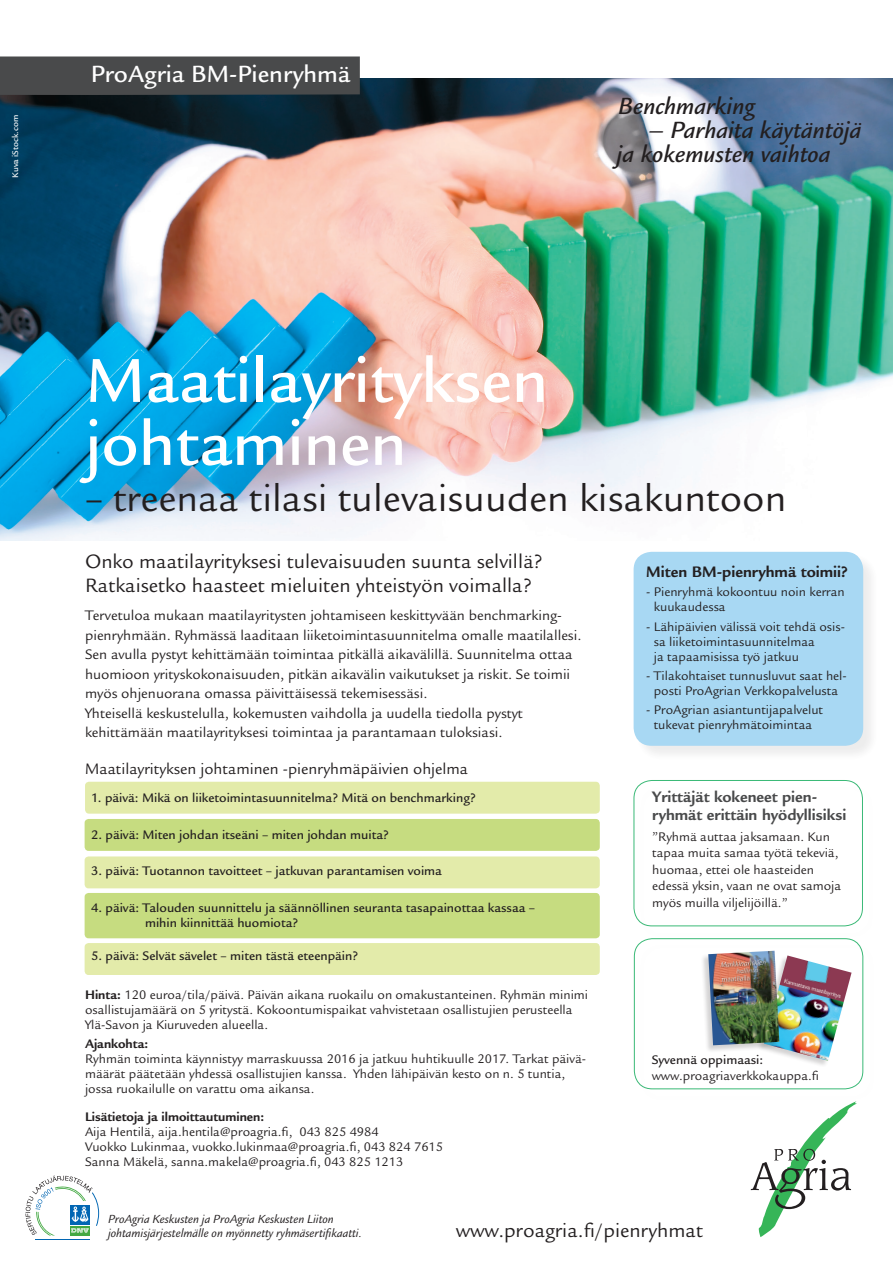
<style>
.page{position:relative;width:893px;height:1263px;background:#fff}
.page>*{position:absolute;margin:0;border:0;box-sizing:border-box;transform-origin:0 0}
.t1{font:500 67.5px "Legacy Sans";color:#fff}
.t2{font:40.5px "Legacy Sans";color:#231f20}
.t3{font:italic 500 25.5px/24px "Legacy Sans";color:#231f20}
.t4{font:500 25.5px "Legacy Sans";color:#fff}
.t5{font:21px/24px "Legacy Sans";color:#231f20}
.t6{font:16.5px "Legacy Sans";color:#231f20}
.t7{font:700 16.5px/18px "Legacy Sans";color:#494a4b}
.leipis{font:700 16.5px "Legacy Sans";color:#231f20}
.t8{font:15px/19.5px "Legacy Sans";color:#231f20}
.t9{font:13.5px/15px "Legacy Sans";color:#231f20}
.t10{font:500 13.5px/15px "Legacy Sans";color:#231f20}
.t11{font:700 13.5px "Legacy Sans";color:#231f20}
.ää{font:italic 12.75px/13.5px "Legacy Sans";color:#231f20}
.t12{font:500 9px "Legacy Sans";color:#fff}
.s1{font-weight:700}
</style>
<div class="page">
<div style="left:634px;top:938px;width:229px;height:151px;border:1px solid #00a54f;border-radius:18px"></div>
<img style="left:0;top:78px;width:893px;height:462px">
<div style="left:85px;top:819px;width:515px;height:32px;background:#c6dc80;border-radius:4px"></div>
<div style="left:85px;top:782px;width:515px;height:32px;background:#e3ebaa;border-radius:4px"></div>
<hr style="left:35px;top:1239px;width:55px;height:1px;background:#0166b3">
<svg style="left:26px;top:1175px;width:73px;height:60px"></svg>
<div style="left:85px;top:856px;width:515px;height:32px;background:#e3ebaa;border-radius:4px"></div>
<div style="left:85px;top:893px;width:515px;height:45px;background:#c6dc80;border-radius:4px"></div>
<div style="left:85px;top:943px;width:515px;height:32px;background:#e3ebaa;border-radius:4px"></div>
<div style="left:0;top:56px;width:360px;height:40px;background:#494a4b"></div>
<svg style="left:751px;top:1101px;width:106px;height:136px"></svg>
<div style="left:634px;top:552px;width:246px;height:211px;background:#f6f6f6"></div>
<div style="left:634px;top:552px;width:229px;height:194px;background:#a8d8f3;border-radius:18px"></div>
<div style="left:634px;top:780px;width:245px;height:163px;background:#fff"></div>
<div style="left:634px;top:780px;width:229px;height:146px;border:1px solid #00a54f;border-radius:18px"></div>
<div style="left:757px;top:955px;width:95px;height:113px;background:#231f20;opacity:.2"></div>
<img style="left:764px;top:955px;width:87px;height:106px">
<div style="left:700px;top:950px;width:79px;height:103px;background:#231f20;opacity:.2"></div>
<img style="left:708px;top:951px;width:71px;height:94px">
<p class="t12" style="left:10px;top:178px;width:64px;rotate:-90deg">Kuva iStock.com</p>
<p class="t4" style="left:91px;top:60px;width:261px">ProAgria BM-Pienryhmä</p>
<p class="t3" style="left:618px;top:94px;width:138px">Benchmarking</p>
<p class="t3" style="left:617px;top:118px;width:247px;text-indent:32px">– Parhaita käytäntöjä ja kokemusten vaihtoa</p>
<p class="t1" style="left:85px;top:342px;width:464px">Maatilayrityksen</p>
<p class="t1" style="left:85px;top:405px;width:323px">johtaminen</p>
<p class="t2" style="left:85px;top:475px;width:703px">– treenaa tilasi tulevaisuuden kisakuntoon</p>
<p class="t5" style="left:85px;top:550px;width:459px">Onko maatilayrityksesi tulevaisuuden suunta selvillä?<br>Ratkaisetko haasteet mieluiten yhteistyön voimalla?</p>
<p class="t8" style="left:85px;top:606px;width:498px">Tervetuloa mukaan maatilayritysten johtamiseen keskittyvään benchmarking&shy;pienryhmään. Ryhmässä laaditaan liiketoimintasuunnitelma omalle maatilallesi.<br>Sen avulla pystyt kehittämään toimintaa pitkällä aikavälillä. Suunnitelma ottaa huomioon yrityskokonaisuuden, pitkän aikavälin vaikutukset ja riskit. Se toimii myös ohjenuorana omassa päivittäisessä tekemisessäsi.</p>
<p class="t8" style="left:85px;top:703px;width:439px">Yhteisellä keskustelulla, kokemusten vaihdolla ja uudella tiedolla pystyt kehittämään maatilayrityksesi toimintaa ja parantamaan tuloksiasi.</p>
<p class="t6" style="left:85px;top:760px;width:385px">Maatilayrityksen johtaminen -pienryhmäpäivien ohjelma</p>
<p class="t10" style="left:91px;top:790px;width:386px">1. päivä: Mikä on liiketoimintasuunnitelma? Mitä on benchmarking?</p>
<p class="t10" style="left:91px;top:827px;width:299px">2. päivä: Miten johdan itseäni – miten johdan muita?</p>
<p class="t10" style="left:91px;top:864px;width:352px">3. päivä: Tuotannon tavoitteet – jatkuvan parantamisen voima</p>
<p class="t10" style="left:145px;top:900px;width:392px;text-indent:-54px">4. päivä: Talouden suunnittelu ja säännöllinen seuranta tasapainottaa kassaa – mihin kiinnittää huomiota?</p>
<p class="t10" style="left:91px;top:948px;width:269px">5. päivä: Selvät sävelet – miten tästä eteenpäin?</p>
<p class="t9" style="left:85px;top:987px;width:505px"><span class="s1">Hinta:</span> 120 euroa/tila/päivä. Päivän aikana ruokailu on omakustanteinen. Ryhmän minimi osallistujamäärä on 5 yritystä. Kokoontumispaikat vahvistetaan osallistujien perusteella</p>
<p class="t9" style="left:85px;top:1017px;width:185px">Ylä-Savon ja Kiuruveden alueella.</p>
<p class="t9" style="left:85px;top:1036px;width:502px"><span class="s1">Ajankohta:<br></span>Ryhmän toiminta käynnistyy marraskuussa 2016 ja jatkuu huhtikuulle 2017. Tarkat päivä&shy;määrät päätetään yhdessä osallistujien kanssa. Yhden lähipäivän kesto on n. 5 tuntia,</p>
<p class="t9" style="left:85px;top:1081px;width:231px">jossa ruokailulle on varattu oma aikansa.</p>
<p class="t11" style="left:85px;top:1108px;width:181px">Lisätietoja ja ilmoittautuminen:</p>
<p class="t9" style="left:85px;top:1124px;width:295px">Aija Hentilä, aija.hentila@proagria.fi, 043 825 4984</p>
<p class="t9" style="left:85px;top:1139px;width:360px">Vuokko Lukinmaa, vuokko.lukinmaa@proagria.fi, 043 824 7615</p>
<p class="t9" style="left:85px;top:1154px;width:320px">Sanna Mäkelä, sanna.makela@proagria.fi, 043 825 1213</p>
<p class="leipis" style="left:646px;top:562px;width:203px">Miten BM-pienryhmä toimii?</p>
<p class="t9" style="left:654px;top:585px;width:193px;text-indent:-8px">- Pienryhmä kokoontuu noin kerran kuukaudessa</p>
<p class="t9" style="left:654px;top:619px;width:193px;text-indent:-8px">- Lähipäivien välissä voit tehdä osis&shy;sa liiketoimintasuunnitelmaa<br>ja tapaamisissa työ jatkuu</p>
<p class="t9" style="left:646px;top:668px;width:202px;text-align:center">- Tilakohtaiset tunnusluvut saat hel&shy;posti ProAgrian Verkkopalvelusta</p>
<p class="t9" style="left:646px;top:702px;width:178px;text-align:center">- ProAgrian asiantuntijapalvelut tukevat pienryhmätoimintaa</p>
<p class="t7" style="left:652px;top:788px;width:196px">Yrittäjät kokeneet pien&shy;ryhmät erittäin hyödyllisiksi</p>
<p class="t9" style="left:652px;top:828px;width:191px;line-height:16.5px">”Ryhmä auttaa jaksamaan. Kun tapaa muita samaa työtä tekeviä, huomaa, ettei ole haasteiden edessä yksin, vaan ne ovat samoja myös muilla viljelijöillä.”</p>
<p class="t10" style="left:652px;top:1053px;width:113px">Syvennä oppimaasi:</p>
<p class="t9" style="left:652px;top:1068px;width:169px">www.proagriaverkkokauppa.fi</p>
<p class="ää" style="left:108px;top:1213px;width:256px">ProAgria Keskusten ja ProAgria Keskusten Liiton johtamisjärjestelmälle on myönnetty ryhmäsertifikaatti.</p>
<p class="t5" style="left:456px;top:1218px;width:249px">www.proagria.fi/pienryhmat</p>
</div>
